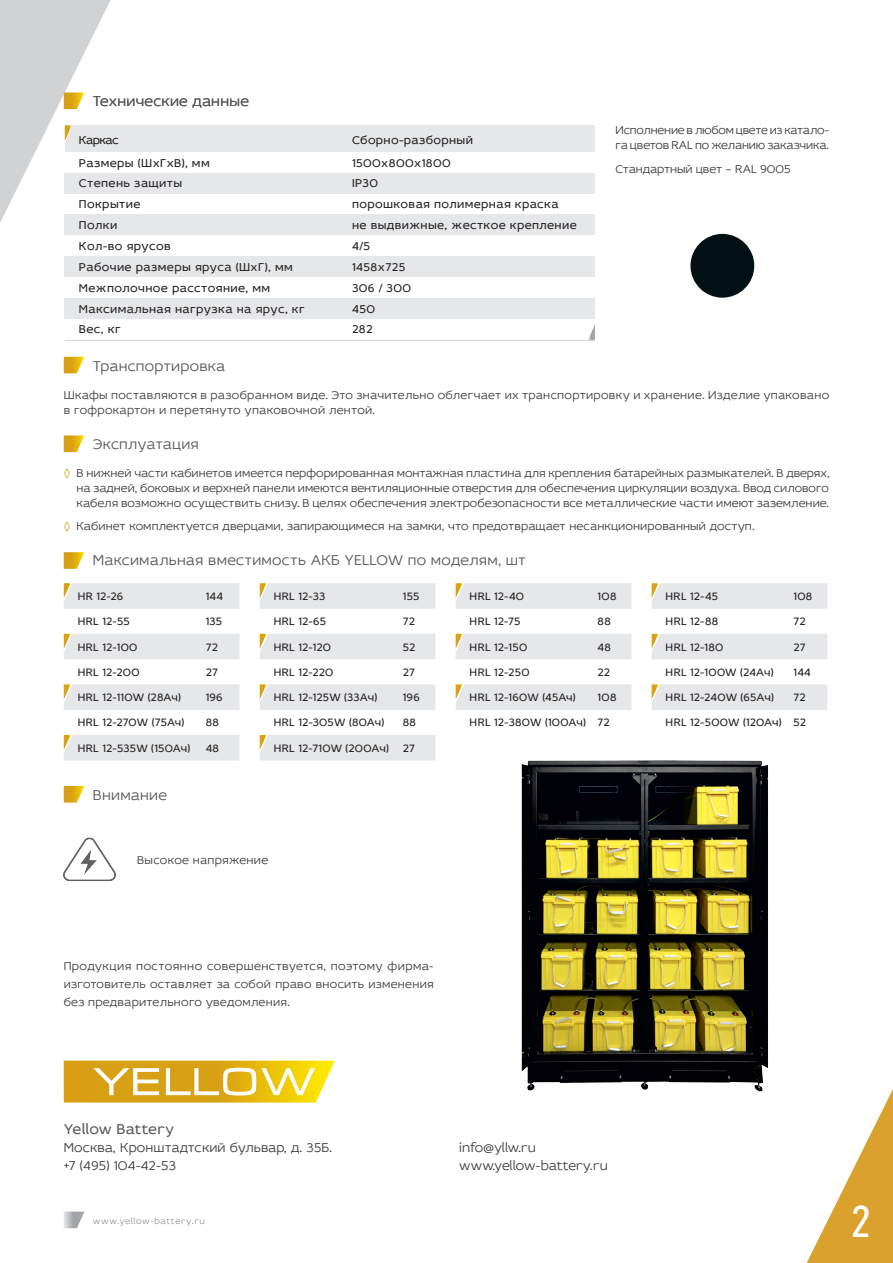
<style>
.page{position:relative;width:893px;height:1263px;background:#fff}
.page>*{position:absolute;margin:0;border:0;box-sizing:border-box;transform-origin:0 0}
.t1{font:45px "PF Din Text Cond Pro";color:#fff}
.t2{font:300 15px "Idealist Sans";letter-spacing:.015em;color:#57585a}
.t3{font:15px "Idealist Sans";letter-spacing:.015em;color:#57585a}
.t4{font:300 13.5px/18px "Idealist Sans";letter-spacing:.01em;color:#3e3e3f}
.t5{font:300 12px/15px "Idealist Sans";letter-spacing:.01em;color:#3e3e3f;text-align:justify}
.t6{font:12px/20.9px "Idealist Sans";letter-spacing:.03em;color:#231f20}
.t7{font:300 12px/15px "Idealist Sans";letter-spacing:-.01em;color:#3e3e3f}
.t8{font:11.4px "Idealist Sans";letter-spacing:.02em;color:#231f20}
.t9{font:300 9px "Idealist Sans";letter-spacing:.065em;color:#939598}
.s1{color:#deab44}
</style>
<div class="page">
<svg style="left:806px;top:1089px;width:87px;height:174px"></svg>
<svg style="left:64px;top:1211px;width:20px;height:17px"></svg>
<div style="left:65px;top:256px;width:530px;height:21px;background:#e6e7e9"></div>
<div style="left:65px;top:298px;width:530px;height:21px;background:#e6e7e9"></div>
<svg style="left:588px;top:325px;width:7px;height:15px"></svg>
<hr style="left:65px;top:340px;width:530px;height:1px;background:#d1d2d4">
<div style="left:64px;top:583px;width:176px;height:26px;background:#e6e7e9"></div>
<div style="left:64px;top:634px;width:176px;height:25px;background:#e6e7e9"></div>
<div style="left:64px;top:684px;width:176px;height:26px;background:#e6e7e9"></div>
<div style="left:64px;top:735px;width:176px;height:25px;background:#e6e7e9"></div>
<div style="left:260px;top:583px;width:175px;height:26px;background:#e6e7e9"></div>
<div style="left:260px;top:634px;width:175px;height:25px;background:#e6e7e9"></div>
<div style="left:260px;top:684px;width:175px;height:26px;background:#e6e7e9"></div>
<div style="left:260px;top:735px;width:175px;height:25px;background:#e6e7e9"></div>
<div style="left:456px;top:583px;width:175px;height:26px;background:#e6e7e9"></div>
<div style="left:456px;top:634px;width:175px;height:25px;background:#e6e7e9"></div>
<div style="left:456px;top:684px;width:175px;height:26px;background:#e6e7e9"></div>
<div style="left:652px;top:583px;width:175px;height:26px;background:#e6e7e9"></div>
<div style="left:652px;top:634px;width:175px;height:25px;background:#e6e7e9"></div>
<div style="left:652px;top:684px;width:175px;height:26px;background:#e6e7e9"></div>
<svg style="left:64px;top:1061px;width:271px;height:41px"></svg>
<div style="left:690px;top:234px;width:64px;height:64px;background:#001015;border-radius:50%"></div>
<svg style="left:0;top:0;width:595px;height:266px"></svg>
<svg style="left:64px;top:786px;width:20px;height:17px"></svg>
<svg style="left:64px;top:357px;width:20px;height:16px"></svg>
<svg style="left:64px;top:435px;width:20px;height:17px"></svg>
<svg style="left:64px;top:552px;width:20px;height:17px"></svg>
<img style="left:521px;top:760px;width:247px;height:332px">
<img style="left:64px;top:837px;width:52px;height:44px">
<p class="t2" style="left:93px;top:91px;width:158px">Технические данные</p>
<p class="t6" style="left:79px;top:128px;width:132px;line-height:23px">Каркас<br>Размеры (ШxГxВ), мм</p>
<p class="t6" style="left:79px;top:193px;width:227px">Покрытие<br>Полки<br>Кол-во ярусов<br>Рабочие размеры яруса (ШхГ), мм<br>Межполочное расстояние, мм<br>Максимальная нагрузка на ярус, кг<br>Вес, кг</p>
<p class="t6" style="left:79px;top:173px;width:105px">Степень защиты</p>
<p class="t6" style="left:352px;top:128px;width:122px;line-height:23px">Сборно-разборный<br>1500х800х1800</p>
<p class="t6" style="left:352px;top:193px;width:226px">порошковая полимерная краска<br>не выдвижные, жесткое крепление<br>4/5</p>
<p class="t6" style="left:352px;top:173px;width:28px">IP30</p>
<p class="t6" style="left:352px;top:257px;width:61px;line-height:20.4px">1458х725<br>306 / 300</p>
<p class="t6" style="left:352px;top:318px;width:22px">282</p>
<p class="t6" style="left:352px;top:298px;width:25px">450</p>
<p class="t7" style="left:615px;top:122px;width:215px">Исполнение в любом цвете из катало&shy;га цветов RAL по желанию заказчика.</p>
<p class="t5" style="left:615px;top:161px;width:177px">Стандартный цвет – RAL 9005</p>
<p class="t2" style="left:93px;top:356px;width:134px">Транспортировка</p>
<p class="t5" style="left:64px;top:387px;width:767px">Шкафы поставляются в разобранном виде. Это значительно облегчает их транспортировку и хранение. Изделие упаковано в гофрокартон и перетянуто упаковочной лентой.</p>
<p class="t2" style="left:93px;top:434px;width:107px">Эксплуатация</p>
<p class="t5" style="left:77px;top:465px;width:754px;text-indent:-13px"><span class="s1">◊</span> В нижней части кабинетов имеется перфорированная монтажная пластина для крепления батарейных размыкателей. В дверях, на задней, боковых и верхней панели имеются вентиляционные отверстия для обеспечения циркуляции воздуха. Ввод силового кабеля возможно осуществить снизу. В целях обеспечения электробезопасности все металлические части имеют заземление.</p>
<p class="t5" style="left:64px;top:518px;width:692px"><span class="s1">◊</span> Кабинет комплектуется дверцами, запирающимеся на замки, что предотвращает несанкционированный доступ.</p>
<p class="t2" style="left:93px;top:550px;width:434px">Максимальная вместимость АКБ YELLOW по моделям, шт</p>
<p class="t8" style="left:78px;top:588px;width:47px">HR 12-26</p>
<p class="t8" style="left:78px;top:614px;width:54px">HRL 12-55</p>
<p class="t8" style="left:206px;top:588px;width:19px">144</p>
<p class="t8" style="left:206px;top:614px;width:18px">135</p>
<p class="t8" style="left:274px;top:588px;width:53px">HRL 12-33</p>
<p class="t8" style="left:274px;top:614px;width:54px">HRL 12-65</p>
<p class="t8" style="left:403px;top:588px;width:18px">155</p>
<p class="t8" style="left:403px;top:614px;width:14px">72</p>
<p class="t8" style="left:470px;top:588px;width:56px">HRL 12-40</p>
<p class="t8" style="left:470px;top:614px;width:52px">HRL 12-75</p>
<p class="t8" style="left:598px;top:588px;width:20px">108</p>
<p class="t8" style="left:598px;top:614px;width:15px">88</p>
<p class="t8" style="left:78px;top:639px;width:61px">HRL 12-100</p>
<p class="t8" style="left:206px;top:639px;width:14px">72</p>
<p class="t8" style="left:78px;top:664px;width:63px">HRL 12-200</p>
<p class="t8" style="left:206px;top:664px;width:14px">27</p>
<p class="t8" style="left:78px;top:690px;width:105px">HRL 12-110W (28Ач)</p>
<p class="t8" style="left:206px;top:690px;width:18px">196</p>
<p class="t8" style="left:78px;top:715px;width:108px">HRL 12-270W (75Ач)</p>
<p class="t8" style="left:206px;top:715px;width:15px">88</p>
<p class="t8" style="left:78px;top:740px;width:114px">HRL 12-535W (150Ач)</p>
<p class="t8" style="left:206px;top:740px;width:15px">48</p>
<p class="t8" style="left:274px;top:639px;width:59px">HRL 12-120</p>
<p class="t8" style="left:403px;top:639px;width:14px">52</p>
<p class="t8" style="left:274px;top:664px;width:61px">HRL 12-220</p>
<p class="t8" style="left:403px;top:664px;width:14px">27</p>
<p class="t8" style="left:274px;top:690px;width:105px">HRL 12-125W (33Ач)</p>
<p class="t8" style="left:403px;top:690px;width:18px">196</p>
<p class="t8" style="left:274px;top:715px;width:112px">HRL 12-305W (80Ач)</p>
<p class="t8" style="left:403px;top:715px;width:15px">88</p>
<p class="t8" style="left:274px;top:740px;width:143px">HRL 12-710W (200Ач) 27</p>
<p class="t8" style="left:470px;top:639px;width:59px">HRL 12-150</p>
<p class="t8" style="left:598px;top:639px;width:15px">48</p>
<p class="t8" style="left:470px;top:664px;width:61px">HRL 12-250</p>
<p class="t8" style="left:598px;top:664px;width:14px">22</p>
<p class="t8" style="left:470px;top:690px;width:108px">HRL 12-160W (45Ач)</p>
<p class="t8" style="left:598px;top:690px;width:20px">108</p>
<p class="t8" style="left:470px;top:715px;width:142px">HRL 12-380W (100Ач) 72</p>
<p class="t2" style="left:93px;top:784px;width:76px">Внимание</p>
<p class="t5" style="left:137px;top:852px;width:133px">Высокое напряжение</p>
<p class="t5" style="left:64px;top:956px;width:371px;line-height:18px">Продукция постоянно совершенствуется, поэтому фирма&shy;изготовитель оставляет за собой право вносить изменения без предварительного уведомления.</p>
<p class="t8" style="left:666px;top:588px;width:54px">HRL 12-45</p>
<p class="t8" style="left:666px;top:614px;width:54px">HRL 12-88</p>
<p class="t8" style="left:793px;top:588px;width:20px">108</p>
<p class="t8" style="left:793px;top:614px;width:14px">72</p>
<p class="t8" style="left:666px;top:639px;width:59px">HRL 12-180</p>
<p class="t8" style="left:793px;top:639px;width:14px">27</p>
<p class="t8" style="left:666px;top:664px;width:109px">HRL 12-100W (24Ач)</p>
<p class="t8" style="left:793px;top:664px;width:19px">144</p>
<p class="t8" style="left:666px;top:690px;width:110px">HRL 12-240W (65Ач)</p>
<p class="t8" style="left:793px;top:690px;width:14px">72</p>
<p class="t8" style="left:666px;top:715px;width:142px">HRL 12-500W (120Ач) 52</p>
<p class="t3" style="left:64px;top:1119px;width:112px">Yellow Battery</p>
<p class="t4" style="left:64px;top:1138px;width:270px">Москва, Кронштадтский бульвар, д. 35Б. +7 (495) 104-42-53</p>
<p class="t4" style="left:459px;top:1138px;width:150px">info@yllw.ru www.yellow-battery.ru</p>
<p class="t9" style="left:93px;top:1215px;width:113px">www.yellow-battery.ru</p>
<h1 class="t1" style="left:851px;top:1195px;width:21px">2</h1>
</div>
